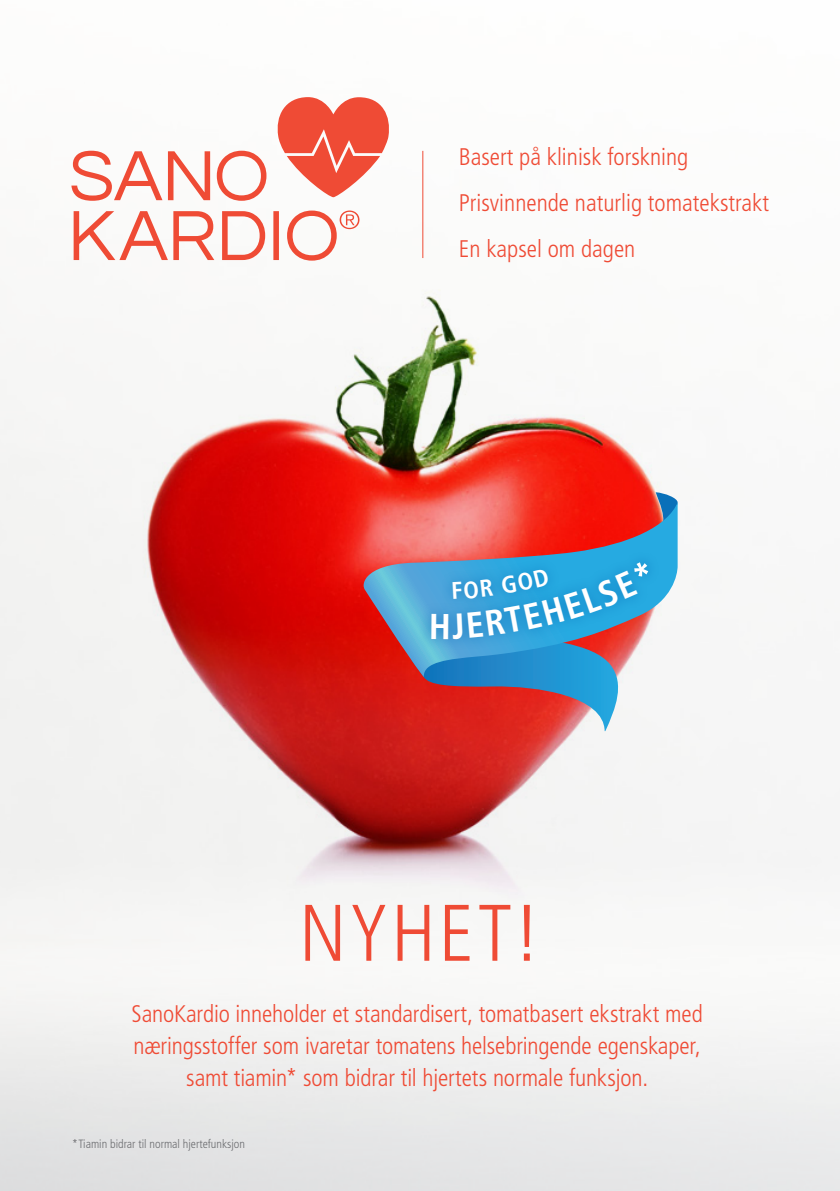
<style>
.page{position:relative;width:840px;height:1191px;background:#fff}
.page>*{position:absolute;margin:0;border:0;box-sizing:border-box;transform-origin:0 0}
.t1{font:300 condensed 80px "Frutiger LT Std";letter-spacing:.03em;color:#ef4b35}
.t2{font:700 condensed 36px "Frutiger LT Std";color:#fff}
.t3{font:300 condensed 24px/32px "Frutiger LT Std";letter-spacing:-.005em;color:#ef4b35;text-align:center}
.t4{font:300 condensed 12px "Frutiger LT Std";color:#6c6d70}
</style>
<div class="page">
<img style="left:57px;top:203px;width:723px;height:759px">
<svg style="left:655px;top:492px;width:22px;height:10px"></svg>
<svg style="left:363px;top:502px;width:314px;height:175px;background:#cc686c"></svg>
<div style="left:419px;top:551px;width:240px;height:100px;background:#0970b9;opacity:.75"></div>
<svg style="left:74px;top:210px;width:285px;height:51px"></svg>
<svg style="left:71px;top:151px;width:195px;height:50px"></svg>
<svg style="left:275px;top:97px;width:116px;height:100px"></svg>
<hr style="left:422px;top:151px;width:1px;height:107px;background:#ef4b35">
<svg style="left:411px;top:560px;width:239px;height:171px;background:#688ab0"></svg>
<p class="t3" style="left:458px;top:141px;width:231px">Basert på klinisk forskning</p>
<p class="t3" style="left:458px;top:187px;width:311px">Prisvinnende naturlig tomatekstrakt</p>
<p class="t3" style="left:458px;top:233px;width:178px">En kapsel om dagen</p>
<p class="t2" style="left:428px;top:605px;width:24px">H</p>
<p class="t1" style="left:299px;top:887px;width:243px">NYHET!</p>
<p class="t3" style="left:131px;top:998px;width:572px">SanoKardio inneholder et standardisert, tomatbasert ekstrakt med næringsstoffer som ivaretar tomatens helsebringende egenskaper, samt tiamin* som bidrar til hjertets normale funksjon.</p>
<p class="t4" style="left:72px;top:1136px;width:174px">*Tiamin bidrar til normal hjertefunksjon</p>
</div>
